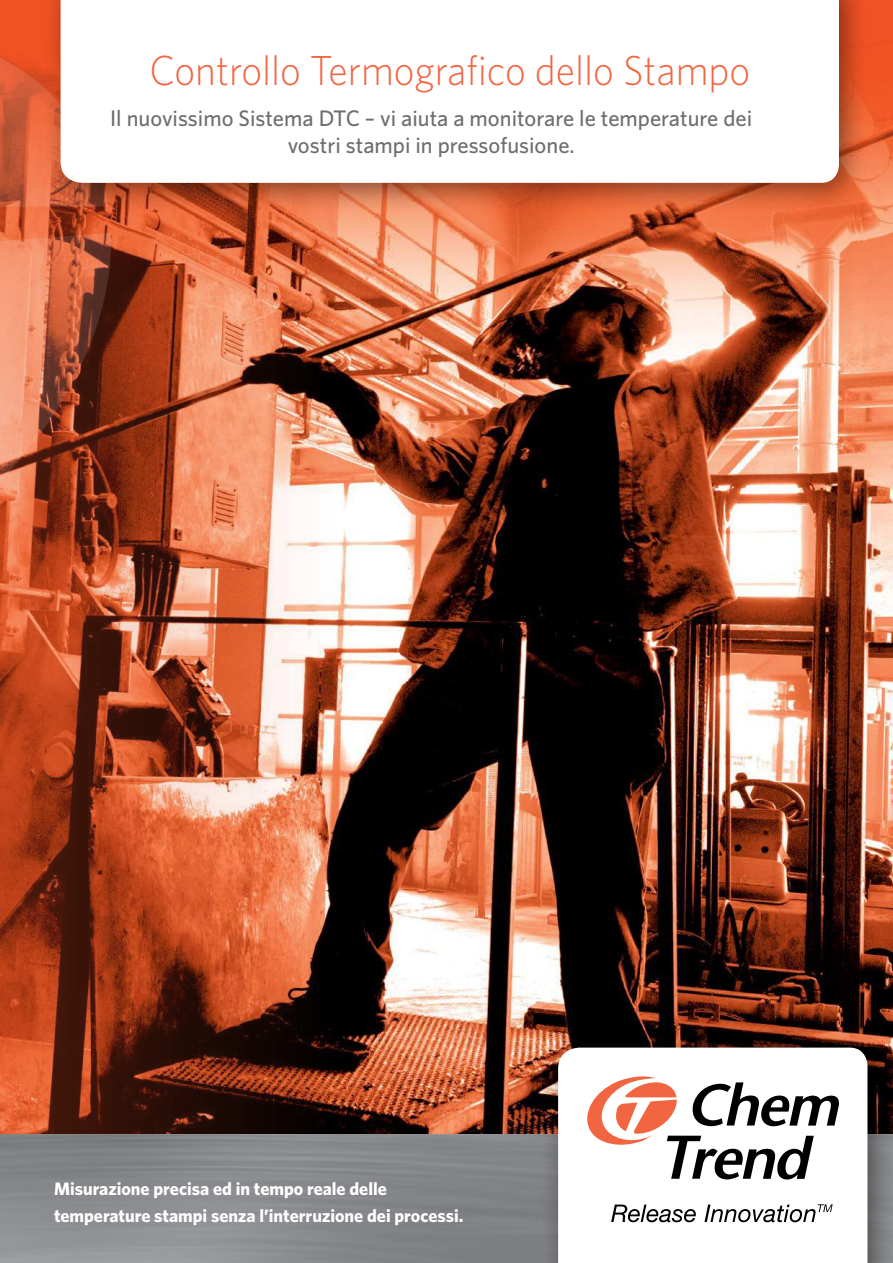
<style>
.page{position:relative;width:893px;height:1263px;background:#fff}
.page>*{position:absolute;margin:0;border:0;box-sizing:border-box;transform-origin:0 0}
.t1{font:300 42px "Whitney";color:#f26541;scale:.95 1}
.t2{font:500 22.5px/27px "Whitney";color:#6d6e71;text-align:center}
.t3{font:700 18px/27px "Whitney";color:#fff}
</style>
<div class="page">
<img style="left:0;top:0;width:893px;height:1183px">
<svg style="left:0;top:0;width:43px;height:207px;background:#db5b34"></svg>
<svg style="left:0;top:233px;width:115px;height:417px;background:#b15637"></svg>
<div style="left:540px;top:1030px;width:353px;height:233px;background:#000;opacity:.45"></div>
<svg style="left:558px;top:1047px;width:309px;height:216px"></svg>
<svg style="left:611px;top:1204px;width:85px;height:18px"></svg>
<svg style="left:704px;top:1204px;width:129px;height:18px"></svg>
<svg style="left:582px;top:1075px;width:258px;height:104px"></svg>
<div style="left:43px;top:0;width:826px;height:213px;background:#000;opacity:.45"></div>
<svg style="left:61px;top:0;width:778px;height:183px"></svg>
<h1 class="t1" style="left:149px;top:42px;width:634px">Controllo Termografico dello Stampo</h1>
<p class="t2" style="left:110px;top:104px;width:643px">Il nuovissimo Sistema DTC – vi aiuta a monitorare le temperature dei vostri stampi in pressofusione.</p>
<p class="t3" style="left:54px;top:1175px;width:411px">Misurazione precisa ed in tempo reale delle temperature stampi senza l’interruzione dei processi.</p>
</div>
